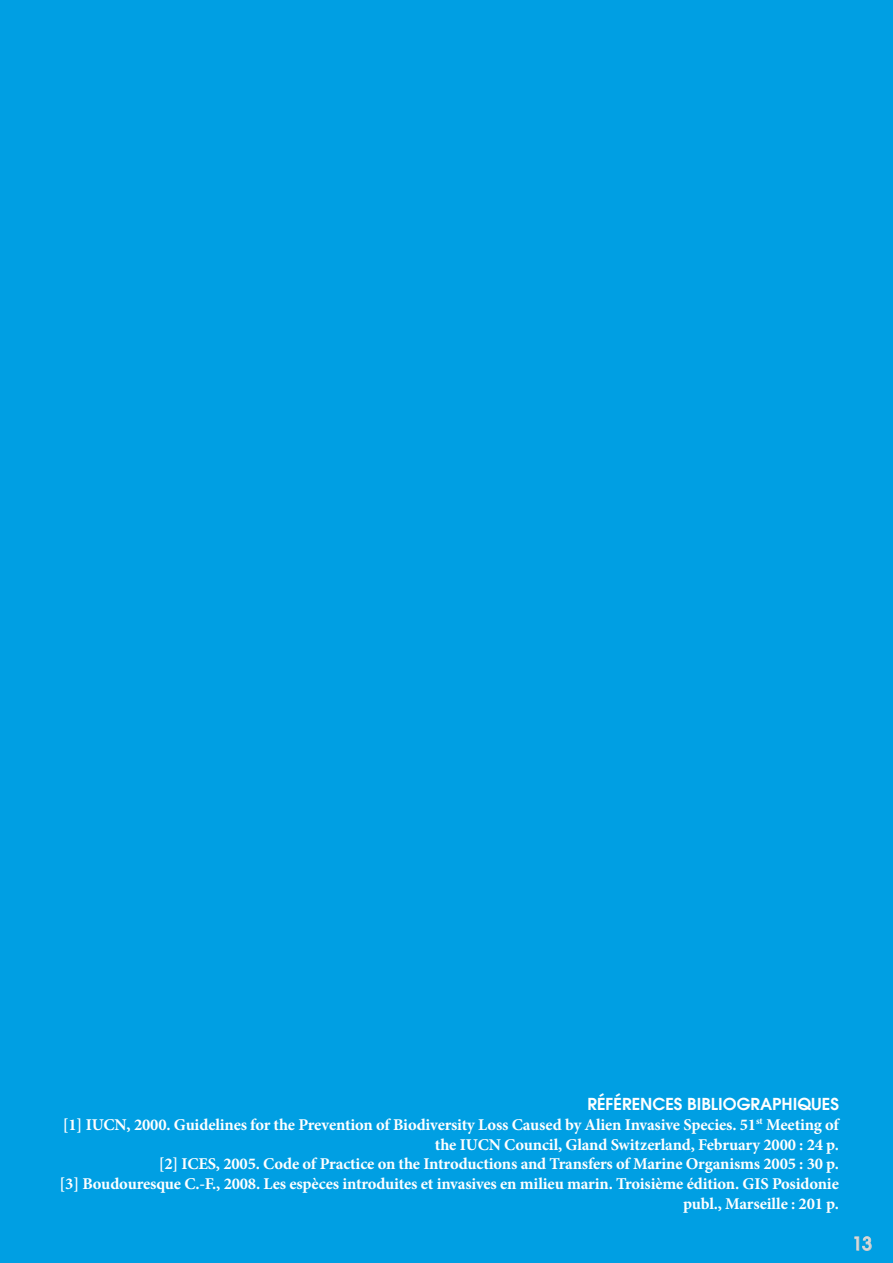
<style>
.page{position:relative;width:893px;height:1263px;background:#009fe3}
.page>*{position:absolute;margin:0;border:0;box-sizing:border-box;transform-origin:0 0}
.t1{font:500 18px "Avant Garde LT";color:#dadada}
.t2{font:700 16.5px/19.8px "Minion Pro";letter-spacing:-.01em;color:#fff;text-align:right}
.t3{font:600 16.5px "Avant Garde LT";color:#fff}
</style>
<div class="page">
<svg style="left:854px;top:1236px;width:18px;height:15px"></svg>
<p class="t3" style="left:587px;top:1093px;width:253px">RÉFÉRENCES BIBLIOGRAPHIQUES</p>
<p class="t2" style="left:60px;top:1114px;width:781px">[1] IUCN, 2000. Guidelines for the Prevention of Biodiversity Loss Caused by Alien Invasive Species. 51<sup>st</sup> Meeting of the IUCN Council, Gland Switzerland, February 2000 : 24 p.<br>[2] ICES, 2005. Code of Practice on the Introductions and Transfers of Marine Organisms 2005 : 30 p.<br>[3] Boudouresque C.-F., 2008. Les espèces introduites et invasives en milieu marin. Troisième édition. GIS Posidonie publ., Marseille : 201 p.</p>
<p class="t1" style="left:852px;top:1232px;width:21px">13</p>
</div>
